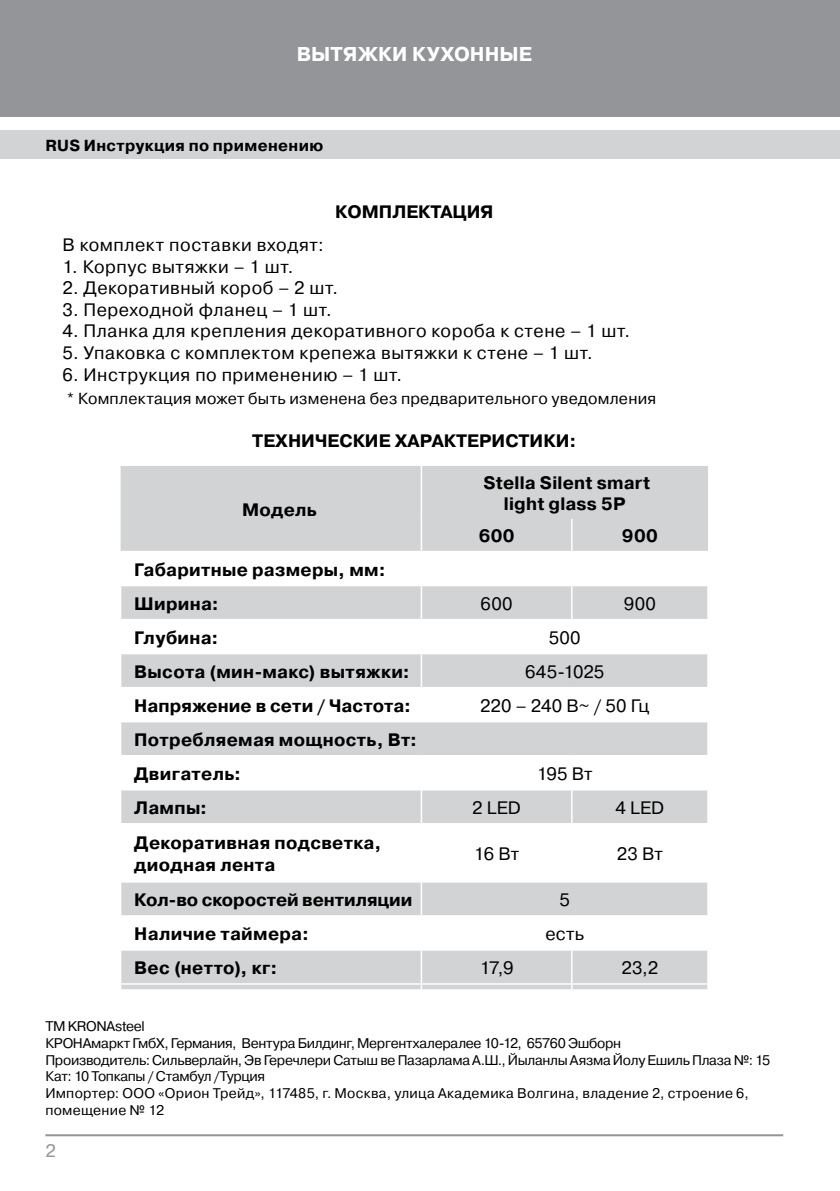
<style>
.page{position:relative;width:840px;height:1191px;background:#fff}
.page>*{position:absolute;margin:0;border:0;box-sizing:border-box;transform-origin:0 0}
.t1{font:700 20px "Pragmatica C";letter-spacing:.005em;color:#fff}
.t2{font:18px "Pragmatica C";letter-spacing:.03em;color:#000}
.t3{font:700 18px/21.6px "Pragmatica C";letter-spacing:.015em;color:#000}
.t4{font:700 18px "Pragmatica C";letter-spacing:-.005em;color:#000}
.t5{font:18px "Pragmatica C";letter-spacing:.005em;color:#000}
.t6{font:18px "Pragmatica C";color:#939598}
.t7{font:16px "Pragmatica C";letter-spacing:.015em;color:#000}
.t8{font:700 16px "Pragmatica C";letter-spacing:.02em;color:#000}
.t9{font:14px/16.8px "Pragmatica C";letter-spacing:-.015em;color:#000}
</style>
<div class="page">
<div style="left:0;top:0;width:839px;height:116px;background:#939598"></div>
<div style="left:0;top:130px;width:839px;height:29px;background:#d1d3d4"></div>
<hr style="left:45px;top:1134px;width:737px;height:2px;background:#939598">
<hr style="left:839px;top:0;width:1px;height:116px;background:#939598">
<svg style="left:120px;top:466px;width:587px;height:523px;fill:#d1d3d4"></svg>
<svg style="left:121px;top:882px;width:585px;height:101px;fill:#d1d3d4"></svg>
<hr style="left:420px;top:466px;width:2px;height:53px;background:#fff">
<hr style="left:420px;top:519px;width:2px;height:32px;background:#fff">
<hr style="left:120px;top:551px;width:301px;height:1px;background:#fff">
<hr style="left:120px;top:552px;width:1px;height:33px;background:#fff">
<hr style="left:421px;top:551px;width:150px;height:1px;background:#fff">
<hr style="left:571px;top:551px;width:137px;height:1px;background:#fff">
<hr style="left:570px;top:552px;width:2px;height:33px;background:#fff">
<hr style="left:706px;top:552px;width:2px;height:33px;background:#fff">
<hr style="left:120px;top:585px;width:301px;height:1px;background:#fff">
<hr style="left:120px;top:586px;width:1px;height:33px;background:#fff">
<hr style="left:421px;top:585px;width:150px;height:1px;background:#fff">
<hr style="left:420px;top:586px;width:2px;height:33px;background:#fff">
<hr style="left:571px;top:585px;width:137px;height:1px;background:#fff">
<hr style="left:570px;top:586px;width:2px;height:33px;background:#fff">
<hr style="left:706px;top:586px;width:2px;height:33px;background:#fff">
<hr style="left:120px;top:619px;width:301px;height:1px;background:#fff">
<hr style="left:120px;top:620px;width:1px;height:33px;background:#fff">
<hr style="left:421px;top:619px;width:150px;height:1px;background:#fff">
<hr style="left:420px;top:620px;width:2px;height:33px;background:#fff">
<hr style="left:571px;top:619px;width:137px;height:1px;background:#fff">
<hr style="left:706px;top:620px;width:2px;height:33px;background:#fff">
<hr style="left:120px;top:653px;width:301px;height:1px;background:#fff">
<hr style="left:120px;top:654px;width:1px;height:33px;background:#fff">
<hr style="left:421px;top:653px;width:150px;height:1px;background:#fff">
<hr style="left:420px;top:654px;width:2px;height:33px;background:#fff">
<hr style="left:571px;top:653px;width:137px;height:1px;background:#fff">
<hr style="left:706px;top:654px;width:2px;height:33px;background:#fff">
<hr style="left:120px;top:687px;width:301px;height:1px;background:#fff">
<hr style="left:120px;top:688px;width:1px;height:33px;background:#fff">
<hr style="left:421px;top:687px;width:150px;height:1px;background:#fff">
<hr style="left:420px;top:688px;width:2px;height:33px;background:#fff">
<hr style="left:571px;top:687px;width:137px;height:1px;background:#fff">
<hr style="left:706px;top:688px;width:2px;height:33px;background:#fff">
<hr style="left:120px;top:721px;width:301px;height:1px;background:#fff">
<hr style="left:120px;top:722px;width:1px;height:33px;background:#fff">
<hr style="left:421px;top:721px;width:150px;height:1px;background:#fff">
<hr style="left:571px;top:721px;width:137px;height:1px;background:#fff">
<hr style="left:706px;top:722px;width:2px;height:33px;background:#fff">
<hr style="left:120px;top:755px;width:301px;height:1px;background:#fff">
<hr style="left:120px;top:756px;width:1px;height:33px;background:#fff">
<hr style="left:421px;top:755px;width:150px;height:1px;background:#fff">
<hr style="left:420px;top:756px;width:2px;height:33px;background:#fff">
<hr style="left:571px;top:755px;width:137px;height:1px;background:#fff">
<hr style="left:706px;top:756px;width:2px;height:33px;background:#fff">
<hr style="left:120px;top:789px;width:301px;height:1px;background:#fff">
<hr style="left:120px;top:790px;width:1px;height:33px;background:#fff">
<hr style="left:421px;top:789px;width:150px;height:1px;background:#fff">
<hr style="left:420px;top:790px;width:2px;height:33px;background:#fff">
<hr style="left:571px;top:789px;width:137px;height:1px;background:#fff">
<hr style="left:570px;top:790px;width:2px;height:33px;background:#fff">
<hr style="left:706px;top:790px;width:2px;height:33px;background:#fff">
<hr style="left:570px;top:519px;width:2px;height:32px;background:#fff">
<hr style="left:120px;top:824px;width:1px;height:57px;background:#fff">
<hr style="left:120px;top:823px;width:301px;height:1px;background:#fff">
<hr style="left:421px;top:823px;width:150px;height:1px;background:#fff">
<hr style="left:571px;top:823px;width:137px;height:1px;background:#fff">
<hr style="left:420px;top:824px;width:2px;height:57px;background:#fff">
<hr style="left:570px;top:824px;width:2px;height:57px;background:#fff">
<hr style="left:706px;top:824px;width:2px;height:57px;background:#fff">
<hr style="left:120px;top:882px;width:1px;height:33px;background:#fff">
<hr style="left:120px;top:881px;width:301px;height:1px;background:#fff">
<hr style="left:421px;top:881px;width:150px;height:1px;background:#fff">
<hr style="left:571px;top:881px;width:137px;height:1px;background:#fff">
<hr style="left:420px;top:882px;width:2px;height:33px;background:#fff">
<hr style="left:706px;top:882px;width:2px;height:33px;background:#fff">
<hr style="left:120px;top:916px;width:1px;height:33px;background:#fff">
<hr style="left:120px;top:915px;width:301px;height:1px;background:#fff">
<hr style="left:421px;top:915px;width:150px;height:1px;background:#fff">
<hr style="left:571px;top:915px;width:137px;height:1px;background:#fff">
<hr style="left:420px;top:916px;width:2px;height:33px;background:#fff">
<hr style="left:706px;top:916px;width:2px;height:33px;background:#fff">
<hr style="left:120px;top:950px;width:1px;height:33px;background:#fff">
<hr style="left:120px;top:949px;width:301px;height:1px;background:#fff">
<hr style="left:421px;top:949px;width:150px;height:1px;background:#fff">
<hr style="left:571px;top:949px;width:137px;height:1px;background:#fff">
<hr style="left:420px;top:950px;width:2px;height:33px;background:#fff">
<hr style="left:570px;top:950px;width:2px;height:33px;background:#fff">
<hr style="left:706px;top:950px;width:2px;height:33px;background:#fff">
<hr style="left:120px;top:983px;width:301px;height:1px;background:#fff">
<hr style="left:421px;top:983px;width:150px;height:1px;background:#fff">
<hr style="left:571px;top:983px;width:137px;height:1px;background:#fff">
<h1 class="t1" style="left:296px;top:43px;width:236px">ВЫТЯЖКИ КУХОННЫЕ</h1>
<p class="t8" style="left:45px;top:136px;width:279px">RUS Инструкция по применению</p>
<p class="t3" style="left:335px;top:201px;width:160px">КОМПЛЕКТАЦИЯ</p>
<p class="t2" style="left:62px;top:235px;width:263px">В комплект поставки входят:</p>
<p class="t2" style="left:62px;top:256px;width:232px">1. Корпус вытяжки – 1 шт.</p>
<p class="t2" style="left:62px;top:278px;width:277px">2. Декоративный короб – 2 шт.</p>
<p class="t2" style="left:62px;top:300px;width:270px">3. Переходной фланец – 1 шт.</p>
<p class="t2" style="left:62px;top:321px;width:568px">4. Планка для крепления декоративного короба к стене – 1 шт.</p>
<p class="t2" style="left:62px;top:343px;width:531px">5. Упаковка с комплектом крепежа вытяжки к стене – 1 шт.</p>
<p class="t2" style="left:62px;top:364px;width:341px">6. Инструкция по применению – 1 шт.</p>
<p class="t7" style="left:67px;top:389px;width:590px">* Комплектация может быть изменена без предварительного уведомления</p>
<p class="t3" style="left:252px;top:430px;width:25px">Техни</p>
<p class="t3" style="left:315px;top:430px;width:26px">ческие</p>
<p class="t3" style="left:394px;top:430px;width:14px">характеристики</p>
<p class="t3" style="left:569px;top:430px;width:8px">:</p>
<p class="t3" style="left:242px;top:499px;width:76px">Модель</p>
<p class="t3" style="left:134px;top:552px;width:252px;line-height:34px">Габаритные размеры, мм:<br>Ширина:</p>
<p class="t3" style="left:483px;top:472px;width:168px;text-align:center">Stella Silent smart light glass 5P</p>
<p class="t3" style="left:478px;top:525px;width:37px">600</p>
<p class="t3" style="left:621px;top:525px;width:37px">900</p>
<p class="t2" style="left:480px;top:593px;width:33px">600</p>
<p class="t2" style="left:623px;top:593px;width:34px">900</p>
<p class="t3" style="left:134px;top:626px;width:86px">Глубина:</p>
<p class="t2" style="left:548px;top:627px;width:33px">500</p>
<p class="t3" style="left:134px;top:661px;width:277px">Высота (мин-макс) вытяжки:</p>
<p class="t2" style="left:524px;top:661px;width:81px">645-1025</p>
<p class="t3" style="left:134px;top:695px;width:278px">Напряжение в сети / Частота:</p>
<p class="t5" style="left:480px;top:695px;width:171px">220 – 240 В~ / 50 Гц</p>
<p class="t3" style="left:134px;top:722px;width:284px;line-height:34px">Потребляемая мощность, Вт:<br>Двигатель:</p>
<p class="t2" style="left:536px;top:763px;width:57px">195 Вт</p>
<p class="t3" style="left:134px;top:797px;width:74px">Лампы:</p>
<p class="t2" style="left:472px;top:797px;width:50px">2 LED</p>
<p class="t2" style="left:615px;top:797px;width:50px">4 LED</p>
<p class="t3" style="left:134px;top:832px;width:248px">Декоративная подсветка, диодная лента</p>
<p class="t2" style="left:473px;top:843px;width:47px">16 Вт</p>
<p class="t2" style="left:616px;top:843px;width:48px">23 Вт</p>
<p class="t4" style="left:134px;top:889px;width:279px">Кол-во скоростей вентиляции</p>
<p class="t2" style="left:559px;top:889px;width:12px">5</p>
<p class="t3" style="left:134px;top:923px;width:176px">Наличие таймера:</p>
<p class="t2" style="left:545px;top:923px;width:40px">есть</p>
<p class="t3" style="left:134px;top:957px;width:144px">Вес (нетто), кг:</p>
<p class="t2" style="left:479px;top:957px;width:35px">17,9</p>
<p class="t2" style="left:621px;top:957px;width:38px">23,2</p>
<p class="t9" style="left:45px;top:1017px;width:726px">ТМ KRONAsteel<br>КРОНАмаркт ГмбХ, Германия, Вентура Билдинг, Мергентхалералее 10-12, 65760 Эшборн<br>Производитель: Сильверлайн, Эв Геречлери Сатыш ве Пазарлама А.Ш., Йыланлы Аязма Йолу Ешиль Плаза №: 15<br>Кат: 10 Топкапы / Стамбул /Турция<br>Импортер: ООО «Орион Трейд», 117485, г. Москва, улица Академика Волгина, владение 2, строение 6, помещение № 12</p>
<p class="t6" style="left:45px;top:1140px;width:12px">2</p>
</div>
